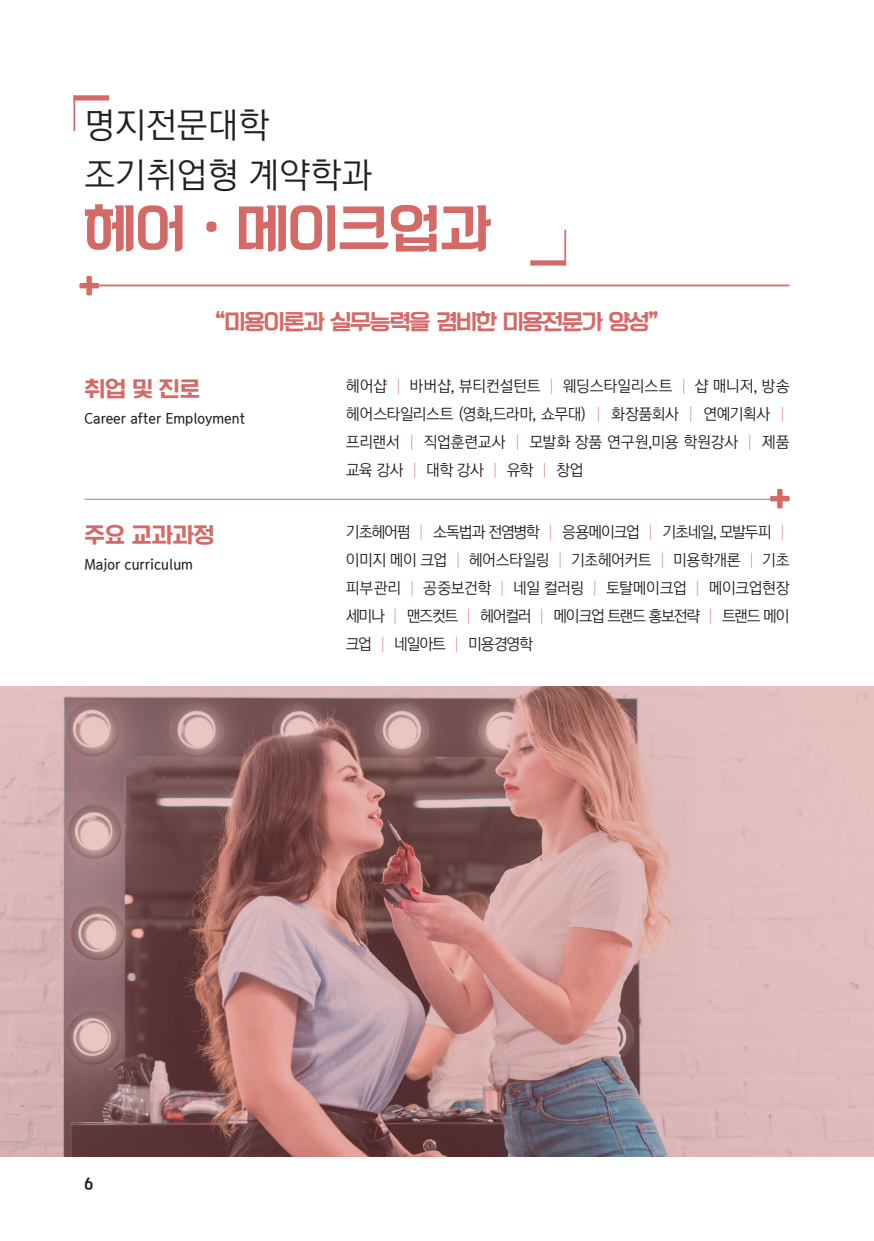
<style>
.page{position:relative;width:874px;height:1241px;background:#fff}
.page>*{position:absolute;margin:0;border:0;box-sizing:border-box;transform-origin:0 0}
.t1{font:50.75px "Korean BLACK M";color:#d46a68}
.t2{font:35px/50.4px "Korean GD12 R";color:#231f20}
.t3{font:21px "Korean BLACK M";letter-spacing:-.06em;color:#d46a68}
.t4{font:21px "Korean SWGI3 R";color:#d46a68}
.t5{font:15.75px/28px "Korean GD12 R";letter-spacing:-.045em;color:#231f20;text-align:justify}
.t6{font:14px "Korean GD14 R";color:#231f20}
.t7{font:14px "Korean BLACK M";color:#231f20}
.s1{font-family:"Korean TITGD2 R";color:#d46a68}
</style>
<div class="page">
<hr style="left:87px;top:284px;width:702px;height:2px;background:#d46a68">
<div style="left:73px;top:95px;width:36px;height:5px;background:#d46a68"></div>
<hr style="left:73px;top:95px;width:2px;height:36px;background:#d46a68">
<div style="left:530px;top:260px;width:36px;height:5px;background:#d46a68"></div>
<hr style="left:564px;top:230px;width:2px;height:35px;background:#d46a68">
<svg style="left:79px;top:276px;width:20px;height:19px"></svg>
<hr style="left:84px;top:499px;width:705px;height:1px;background:#d46a68">
<svg style="left:0;top:686px;width:873px;height:470px"></svg>
<svg style="left:769px;top:489px;width:20px;height:19px"></svg>
<h2 class="t2" style="left:84px;top:100px;width:289px">명지전문대학 조기취업형 계약학과</h2>
<h1 class="t1" style="left:84px;top:201px;width:407px">헤어·메이크업과</h1>
<h3 class="t3" style="left:215px;top:311px;width:445px">“미용이론과 실무능력을 겸비한 미용전문가 양성”</h3>
<h3 class="t4" style="left:84px;top:377px;width:117px">취업 및 진로</h3>
<p class="t6" style="left:84px;top:411px;width:162px">Career after Employment</p>
<h3 class="t4" style="left:84px;top:523px;width:131px">주요 교과과정</h3>
<p class="t6" style="left:84px;top:557px;width:110px">Major curriculum</p>
<p class="t5" style="left:346px;top:372px;width:445px">헤어샵 <span class="s1">│</span> 바버샵, 뷰티컨설턴트 <span class="s1">│</span> 웨딩스타일리스트 <span class="s1">│</span> 샵 매니저, 방송 헤어스타일리스트 (영화,드라마, 쇼무대) <span class="s1">│</span> 화장품회사 <span class="s1">│</span> 연예기획사 <span class="s1">│ </span>프리랜서 <span class="s1">│</span> 직업훈련교사 <span class="s1">│</span> 모발화 장품 연구원,미용 학원강사 <span class="s1">│</span> 제품 교육 강사 <span class="s1">│</span> 대학 강사 <span class="s1">│</span> 유학 <span class="s1">│</span> 창업</p>
<p class="t5" style="left:346px;top:518px;width:445px">기초헤어펌 <span class="s1">│</span> 소독법과 전염병학 <span class="s1">│</span> 응용메이크업 <span class="s1">│</span> 기초네일, 모발두피 <span class="s1">│ </span>이미지 메이 크업 <span class="s1">│</span> 헤어스타일링 <span class="s1">│</span> 기초헤어커트 <span class="s1">│</span> 미용학개론 <span class="s1">│</span> 기초 피부관리 <span class="s1">│</span> 공중보건학 <span class="s1">│</span> 네일 컬러링 <span class="s1">│</span> 토탈메이크업 <span class="s1">│</span> 메이크업현장 세미나 <span class="s1">│</span> 맨즈컷트 <span class="s1">│</span> 헤어컬러 <span class="s1">│</span> 메이크업 트랜드 홍보전략 <span class="s1">│</span> 트랜드 메이 크업 <span class="s1">│</span> 네일아트 <span class="s1">│</span> 미용경영학</p>
<p class="t7" style="left:84px;top:1176px;width:10px">6</p>
</div>
